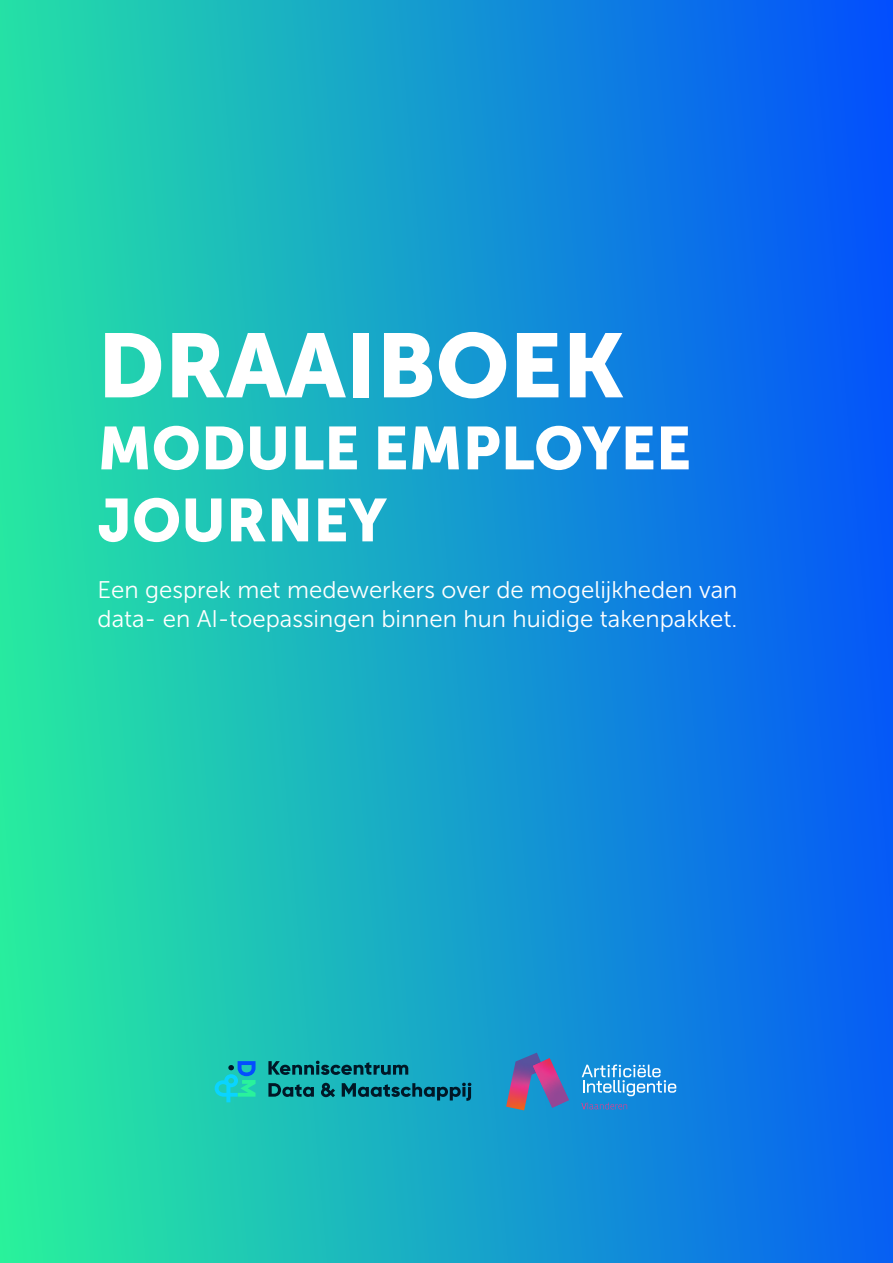
<style>
.page{position:relative;width:893px;height:1263px;background:#fff}
.page>*{position:absolute;margin:0;border:0;box-sizing:border-box;transform-origin:0 0}
.t1{font:90px "Museo Sans 900";color:#fff}
.t2{font:60px/72px "Museo Sans 900";color:#fff}
.t3{font:24px/28.8px "Museo Sans 300";color:#fff}
</style>
<div class="page">
<div style="left:0;top:0;width:893px;height:1263px;background:linear-gradient(to right,#27e9a0,#0456f9)"></div>
<svg style="left:214px;top:1061px;width:42px;height:41px;background:#19c0c3"></svg>
<svg style="left:321px;top:1083px;width:14px;height:14px"></svg>
<svg style="left:268px;top:1061px;width:140px;height:14px;background:#0f717b"></svg>
<svg style="left:268px;top:1083px;width:46px;height:14px"></svg>
<svg style="left:342px;top:1083px;width:129px;height:18px;background:#0f7388"></svg>
<svg style="left:506px;top:1052px;width:63px;height:58px;background:#666ca8"></svg>
<svg style="left:581px;top:1102px;width:46px;height:7px"></svg>
<svg style="left:582px;top:1064px;width:94px;height:32px;background:#4ca5e3"></svg>
<h1 class="t1" style="left:98px;top:315px;width:528px">DRAAIBOEK</h1>
<h2 class="t2" style="left:98px;top:412px;width:595px">MODULE EMPLOYEE<br>JOURNEY</h2>
<p class="t3" style="left:98px;top:576px;width:641px">Een gesprek met medewerkers over de mogelijkheden van data- en AI-toepassingen binnen hun huidige takenpakket.</p>
</div>
